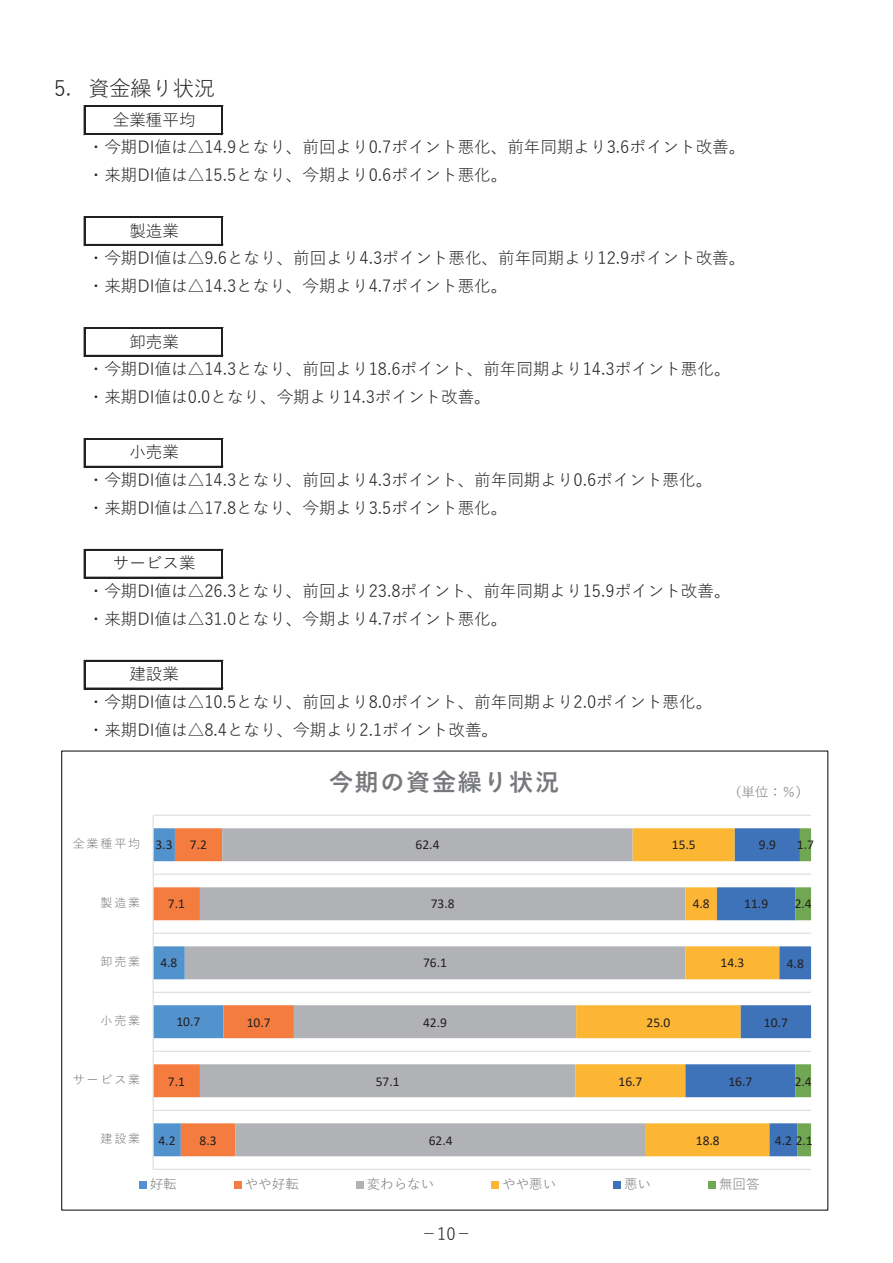
<style>
.page{position:relative;width:893px;height:1263px;background:#fff}
.page>*{position:absolute;margin:0;border:0;box-sizing:border-box;transform-origin:0 0}
.t1{font:700 24px "Yu Gothic";letter-spacing:.075em;color:#76787b}
.t2{font:21px "Yu Gothic";color:#231f20}
.t3{font:16.5px/27.8px "Yu Gothic";color:#231f20}
.t4{font:13.5px "Calibri";color:#231f20}
.t5{font:13.5px "Yu Gothic";color:#76787b}
.t6{font:12px "Yu Gothic";letter-spacing:.15em;color:#76787b}
</style>
<div class="page">
<svg style="left:84px;top:106px;width:1px;height:29px"></svg>
<svg style="left:221px;top:107px;width:2px;height:26px"></svg>
<svg style="left:84px;top:217px;width:1px;height:29px"></svg>
<svg style="left:221px;top:218px;width:2px;height:26px"></svg>
<hr style="left:84px;top:327px;width:1px;height:30px;background:#231f20">
<svg style="left:221px;top:329px;width:2px;height:26px"></svg>
<hr style="left:84px;top:438px;width:1px;height:30px;background:#231f20">
<svg style="left:221px;top:440px;width:2px;height:26px"></svg>
<svg style="left:84px;top:549px;width:1px;height:29px"></svg>
<svg style="left:221px;top:551px;width:2px;height:26px"></svg>
<svg style="left:84px;top:660px;width:1px;height:29px"></svg>
<svg style="left:221px;top:662px;width:2px;height:26px"></svg>
<hr style="left:86px;top:105px;width:137px;height:1px;background:#231f20">
<hr style="left:85px;top:106px;width:138px;height:1px;background:#231f20">
<hr style="left:85px;top:133px;width:138px;height:2px;background:#231f20">
<hr style="left:86px;top:216px;width:137px;height:1px;background:#231f20">
<hr style="left:85px;top:217px;width:138px;height:1px;background:#231f20">
<hr style="left:85px;top:244px;width:138px;height:2px;background:#231f20">
<hr style="left:85px;top:327px;width:138px;height:2px;background:#231f20">
<hr style="left:85px;top:355px;width:138px;height:2px;background:#231f20">
<hr style="left:85px;top:438px;width:138px;height:2px;background:#231f20">
<hr style="left:85px;top:466px;width:138px;height:2px;background:#231f20">
<hr style="left:85px;top:549px;width:138px;height:2px;background:#231f20">
<hr style="left:85px;top:577px;width:138px;height:1px;background:#231f20">
<hr style="left:85px;top:660px;width:138px;height:2px;background:#231f20">
<hr style="left:85px;top:688px;width:138px;height:1px;background:#231f20">
<hr style="left:153px;top:1169px;width:658px;height:1px;background:#dcdddf">
<hr style="left:153px;top:815px;width:658px;height:1px;background:#dcdddf">
<svg style="left:154px;top:828px;width:31px;height:328px"></svg>
<svg style="left:185px;top:828px;width:390px;height:328px;fill:#b1b2b6"></svg>
<svg style="left:575px;top:828px;width:110px;height:328px"></svg>
<svg style="left:685px;top:828px;width:126px;height:328px"></svg>
<hr style="left:153px;top:815px;width:1px;height:354px;background:#dcdddf">
<div style="left:139px;top:1181px;width:8px;height:7px;background:#5293ce"></div>
<div style="left:234px;top:1181px;width:8px;height:7px;background:#f47c3f"></div>
<div style="left:356px;top:1181px;width:7px;height:7px;background:#b1b2b6"></div>
<div style="left:491px;top:1181px;width:8px;height:7px;background:#fcb634"></div>
<div style="left:613px;top:1181px;width:8px;height:7px;background:#3e72b9"></div>
<div style="left:708px;top:1181px;width:8px;height:7px;background:#71a753"></div>
<p class="t2" style="left:54px;top:69px;width:162px">5. 資金繰り状況</p>
<p class="t3" style="left:113px;top:104px;width:84px">全業種平均</p>
<p class="t3" style="left:88px;top:131px;width:659px">・今期DI値は△14.9となり、前回より0.7ポイント悪化、前年同期より3.6ポイント改善。・来期DI値は△15.5となり、今期より0.6ポイント悪化。</p>
<p class="t3" style="left:129px;top:215px;width:51px">製造業</p>
<p class="t3" style="left:88px;top:242px;width:659px">・今期DI値は△9.6となり、前回より4.3ポイント悪化、前年同期より12.9ポイント改善。・来期DI値は△14.3となり、今期より4.7ポイント悪化。</p>
<p class="t3" style="left:129px;top:325px;width:51px">卸売業</p>
<p class="t3" style="left:88px;top:353px;width:644px">・今期DI値は△14.3となり、前回より18.6ポイント、前年同期より14.3ポイント悪化。・来期DI値は0.0となり、今期より14.3ポイント改善。</p>
<p class="t3" style="left:129px;top:436px;width:51px">小売業</p>
<p class="t3" style="left:88px;top:464px;width:626px">・今期DI値は△14.3となり、前回より4.3ポイント、前年同期より0.6ポイント悪化。・来期DI値は△17.8となり、今期より3.5ポイント悪化。</p>
<p class="t3" style="left:113px;top:547px;width:84px">サービス業</p>
<p class="t3" style="left:88px;top:575px;width:644px">・今期DI値は△26.3となり、前回より23.8ポイント、前年同期より15.9ポイント改善。・来期DI値は△31.0となり、今期より4.7ポイント悪化。</p>
<p class="t3" style="left:129px;top:658px;width:51px">建設業</p>
<p class="t3" style="left:88px;top:686px;width:626px">・今期DI値は△10.5となり、前回より8.0ポイント、前年同期より2.0ポイント悪化。・来期DI値は△8.4となり、今期より2.1ポイント改善。</p>
<p class="t1" style="left:329px;top:768px;width:231px">今期の資金繰り状況</p>
<p class="t5" style="left:728px;top:780px;width:82px">（単位：％）</p>
<p class="t6" style="left:73px;top:833px;width:69px">全業種平均</p>
<p class="t4" style="left:155px;top:835px;width:19px">3.3</p>
<p class="t4" style="left:190px;top:835px;width:19px">7.2</p>
<p class="t4" style="left:416px;top:835px;width:25px">62.4</p>
<p class="t4" style="left:672px;top:836px;width:25px">15.5</p>
<p class="t4" style="left:759px;top:836px;width:19px">9.9</p>
<p class="t4" style="left:797px;top:836px;width:19px">1.7</p>
<p class="t6" style="left:100px;top:892px;width:41px">製造業</p>
<p class="t4" style="left:168px;top:894px;width:19px">7.1</p>
<p class="t4" style="left:431px;top:894px;width:25px">73.8</p>
<p class="t4" style="left:693px;top:895px;width:19px">4.8</p>
<p class="t4" style="left:744px;top:895px;width:25px">11.9</p>
<p class="t4" style="left:795px;top:895px;width:19px">2.4</p>
<p class="t6" style="left:100px;top:951px;width:41px">卸売業</p>
<p class="t4" style="left:160px;top:953px;width:19px">4.8</p>
<p class="t4" style="left:423px;top:954px;width:25px">76.1</p>
<p class="t4" style="left:720px;top:954px;width:25px">14.3</p>
<p class="t4" style="left:787px;top:954px;width:19px">4.8</p>
<p class="t6" style="left:100px;top:1010px;width:41px">小売業</p>
<p class="t4" style="left:176px;top:1013px;width:25px">10.7</p>
<p class="t4" style="left:247px;top:1013px;width:25px">10.7</p>
<p class="t4" style="left:423px;top:1013px;width:25px">42.9</p>
<p class="t4" style="left:646px;top:1013px;width:25px">25.0</p>
<p class="t4" style="left:764px;top:1013px;width:25px">10.7</p>
<p class="t6" style="left:73px;top:1069px;width:69px">サービス業</p>
<p class="t4" style="left:168px;top:1072px;width:19px">7.1</p>
<p class="t4" style="left:376px;top:1072px;width:25px">57.1</p>
<p class="t4" style="left:618px;top:1072px;width:25px">16.7</p>
<p class="t4" style="left:728px;top:1072px;width:25px">16.7</p>
<p class="t4" style="left:795px;top:1072px;width:19px">2.4</p>
<p class="t6" style="left:100px;top:1128px;width:41px">建設業</p>
<p class="t4" style="left:158px;top:1131px;width:19px">4.2</p>
<p class="t4" style="left:200px;top:1131px;width:19px">8.3</p>
<p class="t4" style="left:429px;top:1131px;width:25px">62.4</p>
<p class="t4" style="left:696px;top:1131px;width:25px">18.8</p>
<p class="t5" style="left:150px;top:1171px;width:28px">好転</p>
<p class="t5" style="left:245px;top:1171px;width:56px">やや好転</p>
<p class="t5" style="left:367px;top:1171px;width:69px">変わらない</p>
<p class="t5" style="left:502px;top:1171px;width:56px">やや悪い</p>
<p class="t5" style="left:624px;top:1171px;width:28px">悪い</p>
<p class="t5" style="left:719px;top:1171px;width:42px">無回答</p>
<p class="t3" style="left:421px;top:1218px;width:53px">－10－</p>
<p class="t4" style="left:775px;top:1131px;width:39px">4.2 2.1</p>
</div>
